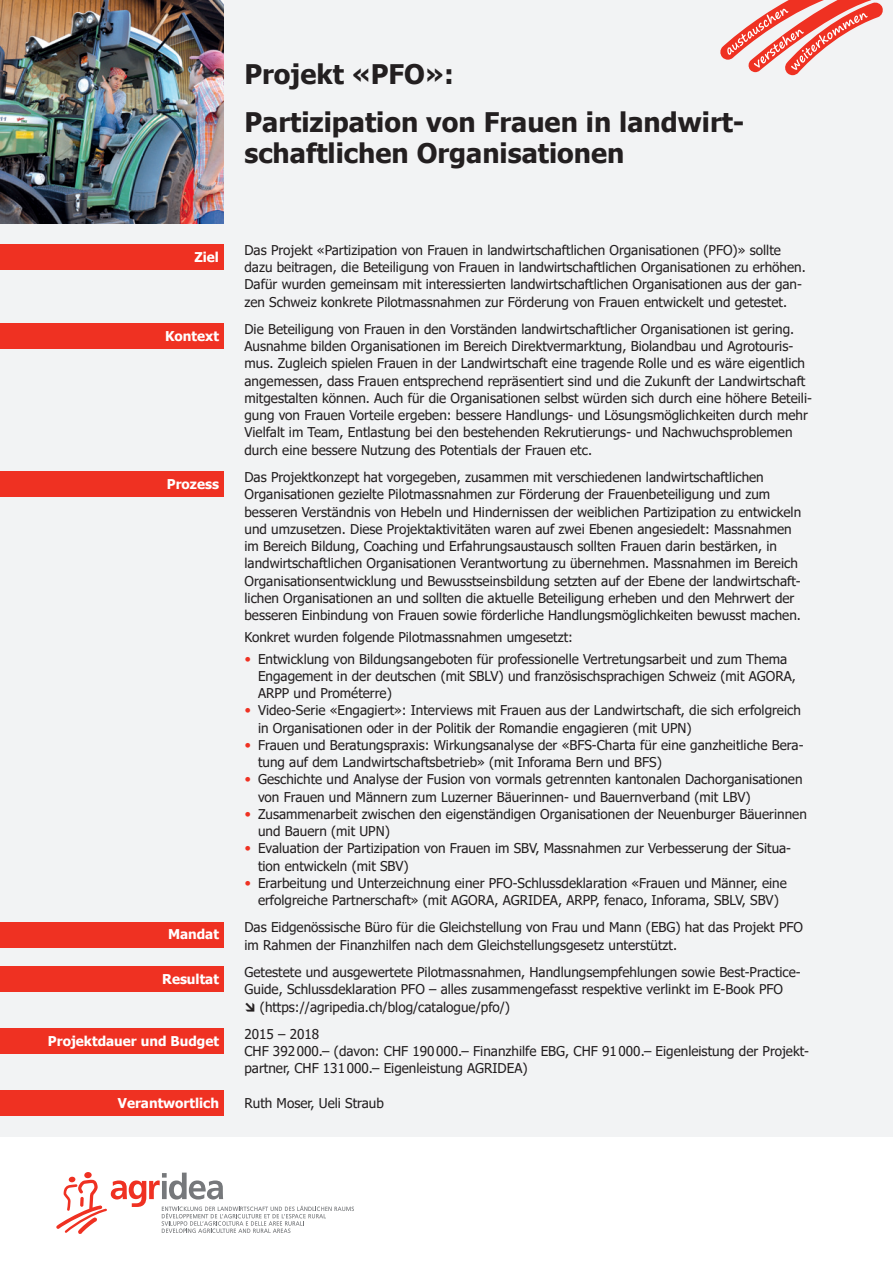
<style>
.page{position:relative;width:893px;height:1263px;background:#fff}
.page>*{position:absolute;margin:0;border:0;box-sizing:border-box;transform-origin:0 0}
.Body_Text{font:700 27px/31.5px "Tahoma";color:#231f20}
.Tahoma_gs{font:13.5px/17.2px "Tahoma";color:#231f20}
.Tahoma_gs-2{font:700 13.5px "Tahoma";color:#fff}
.s1{font-family:"Frutiger";font-weight:300;color:#ef3122}
</style>
<div class="page">
<div style="left:0;top:0;width:893px;height:1136px;background:#f2f3f4"></div>
<svg style="left:56px;top:1172px;width:298px;height:62px"></svg>
<svg style="left:720px;top:0;width:163px;height:75px"></svg>
<div style="left:0;top:244px;width:223px;height:26px;background:#ef3122"></div>
<div style="left:0;top:324px;width:223px;height:25px;background:#ef3122"></div>
<div style="left:0;top:472px;width:223px;height:25px;background:#ef3122"></div>
<div style="left:0;top:922px;width:223px;height:25px;background:#ef3122"></div>
<div style="left:0;top:967px;width:223px;height:25px;background:#ef3122"></div>
<div style="left:0;top:1028px;width:223px;height:26px;background:#ef3122"></div>
<div style="left:0;top:1090px;width:223px;height:26px;background:#ef3122"></div>
<img style="left:0;top:0;width:223px;height:223px">
<p class="Body_Text" style="left:244px;top:60px;width:211px">Projekt «PFO»:</p>
<p class="Body_Text" style="left:244px;top:107px;width:501px">Partizipation von Frauen in landwirt&shy;schaftlichen Organisationen</p>
<p class="Tahoma_gs-2" style="left:194px;top:247px;width:26px">Ziel</p>
<p class="Tahoma_gs" style="left:244px;top:242px;width:563px">Das Projekt «Partizipation von Frauen in landwirtschaftlichen Organisationen (PFO)» sollte dazu beitragen, die Beteiligung von Frauen in landwirtschaftlichen Organisationen zu erhöhen.<br>Dafür wurden gemeinsam mit interessierten landwirtschaftlichen Organisationen aus der gan&shy;zen Schweiz konkrete Pilotmassnahmen zur Förderung von Frauen entwickelt und getestet.</p>
<p class="Tahoma_gs-2" style="left:165px;top:327px;width:55px">Kontext</p>
<p class="Tahoma_gs" style="left:244px;top:321px;width:569px">Die Beteiligung von Frauen in den Vorständen landwirtschaftlicher Organisationen ist gering.<br>Ausnahme bilden Organisationen im Bereich Direktvermarktung, Biolandbau und Agrotouris&shy;mus. Zugleich spielen Frauen in der Landwirtschaft eine tragende Rolle und es wäre eigentlich angemessen, dass Frauen entsprechend repräsentiert sind und die Zukunft der Landwirtschaft mitgestalten können. Auch für die Organisationen selbst würden sich durch eine höhere Beteili&shy;gung von Frauen Vorteile ergeben: bessere Handlungs- und Lösungsmöglichkeiten durch mehr Vielfalt im Team, Entlastung bei den bestehenden Rekrutierungs- und Nachwuchsproblemen durch eine bessere Nutzung des Potentials der Frauen etc.</p>
<p class="Tahoma_gs-2" style="left:167px;top:475px;width:54px">Prozess</p>
<p class="Tahoma_gs" style="left:244px;top:469px;width:558px">Das Projektkonzept hat vorgegeben, zusammen mit verschiedenen landwirtschaftlichen Organisationen gezielte Pilotmassnahmen zur Förderung der Frauenbeteiligung und zum besseren Verständnis von Hebeln und Hindernissen der weiblichen Partizipation zu entwickeln und umzusetzen. Diese Projektaktivitäten waren auf zwei Ebenen angesiedelt: Massnahmen im Bereich Bildung, Coaching und Erfahrungsaustausch sollten Frauen darin bestärken, in landwirtschaftlichen Organisationen Verantwortung zu übernehmen. Massnahmen im Bereich Organisationsentwicklung und Bewusstseinsbildung setzten auf der Ebene der landwirtschaft&shy;lichen Organisationen an und sollten die aktuelle Beteiligung erheben und den Mehrwert der besseren Einbindung von Frauen sowie förderliche Handlungsmöglichkeiten bewusst machen.</p>
<p class="Tahoma_gs" style="left:244px;top:629px;width:330px">Konkret wurden folgende Pilotmassnahmen umgesetzt:</p>
<p class="Tahoma_gs" style="left:258px;top:651px;width:540px;text-indent:-14px"><span class="s1">•</span> Entwicklung von Bildungsangeboten für professionelle Vertretungsarbeit und zum Thema<br>Engagement in der deutschen (mit SBLV) und französischsprachigen Schweiz (mit AGORA,<br>ARPP und Prométerre)</p>
<p class="Tahoma_gs" style="left:258px;top:702px;width:544px;text-indent:-14px"><span class="s1">•</span> Video-Serie «Engagiert»: Interviews mit Frauen aus der Landwirtschaft, die sich erfolgreich in Organisationen oder in der Politik der Romandie engagieren (mit UPN)</p>
<p class="Tahoma_gs" style="left:258px;top:737px;width:547px;text-indent:-14px"><span class="s1">•</span> Frauen und Beratungspraxis: Wirkungsanalyse der «BFS-Charta für eine ganzheitliche Bera&shy;tung auf dem Landwirtschaftsbetrieb» (mit Inforama Bern und BFS)</p>
<p class="Tahoma_gs" style="left:258px;top:771px;width:546px;text-indent:-14px"><span class="s1">•</span> Geschichte und Analyse der Fusion von vormals getrennten kantonalen Dachorganisationen von Frauen und Männern zum Luzerner Bäuerinnen- und Bauernverband (mit LBV)</p>
<p class="Tahoma_gs" style="left:258px;top:806px;width:550px;text-indent:-14px"><span class="s1">•</span> Zusammenarbeit zwischen den eigenständigen Organisationen der Neuenburger Bäuerinnen und Bauern (mit UPN)</p>
<p class="Tahoma_gs" style="left:258px;top:840px;width:535px;text-indent:-14px"><span class="s1">•</span> Evaluation der Partizipation von Frauen im SBV, Massnahmen zur Verbesserung der Situa&shy;tion entwickeln (mit SBV)</p>
<p class="Tahoma_gs" style="left:244px;top:875px;width:544px;text-align:center"><span class="s1">•</span> Erarbeitung und Unterzeichnung einer PFO-Schlussdeklaration «Frauen und Männer, eine erfolgreiche Partnerschaft» (mit AGORA, AGRIDEA, ARPP, fenaco, Inforama, SBLV, SBV)</p>
<p class="Tahoma_gs-2" style="left:168px;top:925px;width:52px">Mandat</p>
<p class="Tahoma_gs" style="left:244px;top:920px;width:560px">Das Eidgenössische Büro für die Gleichstellung von Frau und Mann (EBG) hat das Projekt PFO im Rahmen der Finanzhilfen nach dem Gleichstellungsgesetz unterstützt.</p>
<p class="Tahoma_gs-2" style="left:162px;top:970px;width:58px">Resultat</p>
<p class="Tahoma_gs" style="left:244px;top:964px;width:558px">Getestete und ausgewertete Pilotmassnahmen, Handlungsempfehlungen sowie Best-Practice-<br>Guide, Schlussdeklaration PFO – alles zusammengefasst respektive verlinkt im E-Book PFO</p>
<p class="Tahoma_gs" style="left:244px;top:999px;width:267px">→ (https://agripedia.ch/blog/catalogue/pfo/)</p>
<p class="Tahoma_gs-2" style="left:48px;top:1031px;width:173px">Projektdauer und Budget</p>
<p class="Tahoma_gs" style="left:244px;top:1026px;width:566px">2015 – 2018<br>CHF 392000.– (davon: CHF 190000.– Finanzhilfe EBG, CHF 91000.– Eigenleistung der Projekt&shy;partner, CHF 131000.– Eigenleistung AGRIDEA)</p>
<p class="Tahoma_gs-2" style="left:118px;top:1093px;width:103px">Verantwortlich</p>
<p class="Tahoma_gs" style="left:244px;top:1095px;width:141px">Ruth Moser, Ueli Straub</p>
</div>
